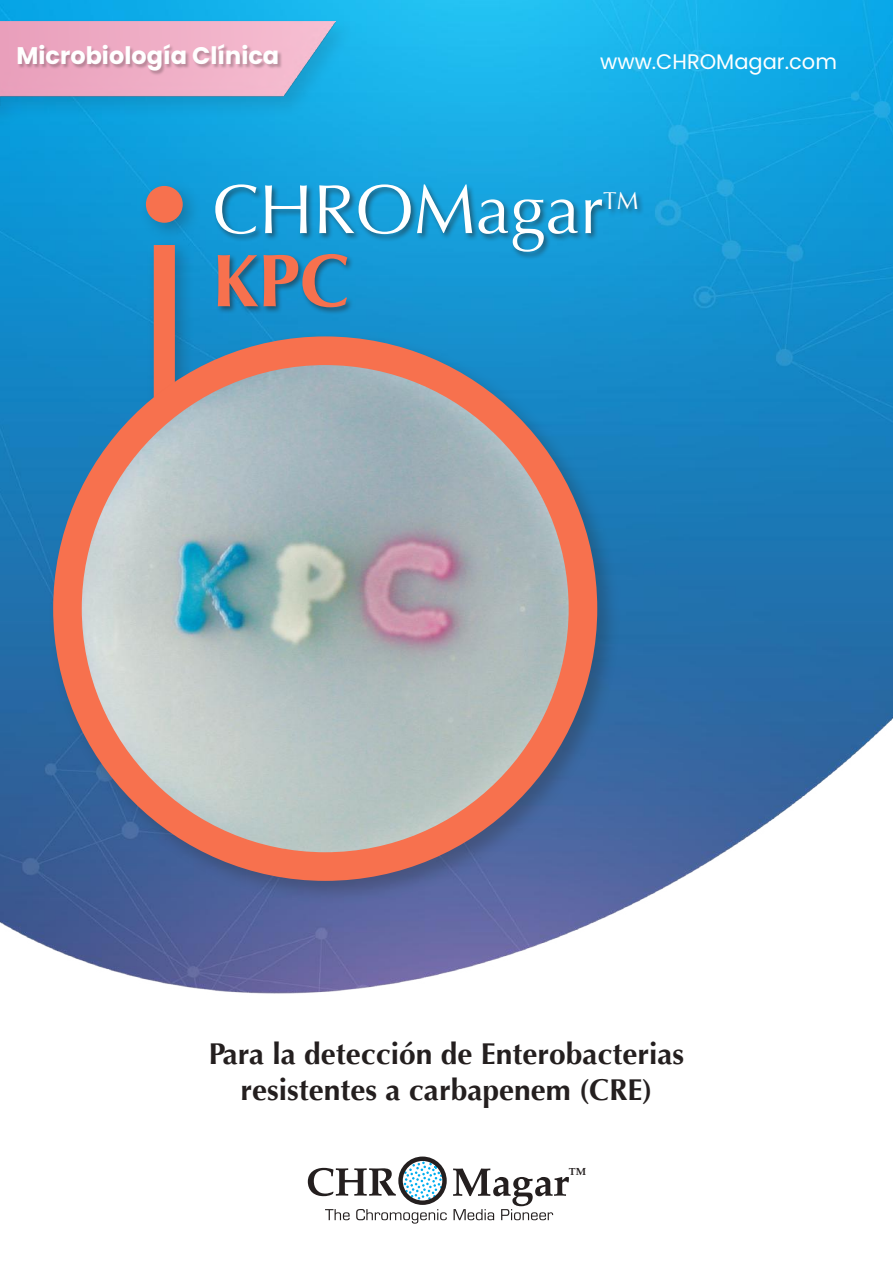
<style>
.page{position:relative;width:893px;height:1263px;background:#fff}
.page>*{position:absolute;margin:0;border:0;box-sizing:border-box;transform-origin:0 0}
.t1{font:700 74.85px "Optima";color:#f7714e}
.t2{font:69.6px "Optima";color:#fff}
.t3{font:700 30px/36px "Optima";color:#241f1f;text-align:center}
.t4{font:24.3px "Optima";color:#fff}
.t5{font:700 24px "Poppins";color:#fff}
.t6{font:21px "Poppins";color:#fff}
.t7{font:700 10.35px "Palatino";color:#241f1f}
</style>
<div class="page">
<img style="left:0;top:0;width:893px;height:1224px">
<svg style="left:404px;top:1161px;width:38px;height:39px"></svg>
<div style="left:398px;top:1156px;width:49px;height:49px;border:4px solid #241f1f;border-radius:50%"></div>
<svg style="left:308px;top:1168px;width:88px;height:28px"></svg>
<svg style="left:325px;top:1209px;width:25px;height:11px"></svg>
<svg style="left:356px;top:1209px;width:91px;height:14px"></svg>
<svg style="left:453px;top:1168px;width:116px;height:52px"></svg>
<div style="left:0;top:16px;width:356px;height:112px;background:#241f1f;opacity:.13"></div>
<img style="left:0;top:21px;width:335px;height:85px">
<div style="left:18px;top:45px;width:265px;height:31px;background:#241f1f;opacity:.27"></div>
<div style="left:214px;top:183px;width:431px;height:132px;background:#241f1f;opacity:.53"></div>
<div style="left:145px;top:237px;width:50px;height:198px;background:#241f1f;opacity:.27"></div>
<div style="left:154px;top:245px;width:21px;height:170px;background:#f7714e"></div>
<div style="left:138px;top:178px;width:64px;height:64px;background:#241f1f;opacity:.27"></div>
<div style="left:147px;top:187px;width:35px;height:35px;background:#f7714e;border-radius:50%"></div>
<div style="left:146px;top:186px;width:37px;height:37px;border:2px solid #f7714e;border-radius:50%"></div>
<div style="left:48px;top:331px;width:572px;height:573px;background:#241f1f;opacity:.27"></div>
<img style="left:67px;top:351px;width:516px;height:515px;border-radius:258px">
<div style="left:53px;top:336px;width:544px;height:545px;border:29px solid #f7714e;border-radius:50%"></div>
<p class="t5" style="left:16px;top:42px;width:264px">Microbiología Clínica</p>
<p class="t6" style="left:600px;top:49px;width:238px">www.CHROMagar.com</p>
<h2 class="t2" style="left:212px;top:169px;width:392px">CHROMagar</h2>
<p class="t4" style="left:603px;top:186px;width:37px">TM</p>
<h1 class="t1" style="left:212px;top:237px;width:139px">KPC</h1>
<p class="t3" style="left:209px;top:1036px;width:477px">Para la detección de Enterobacterias resistentes a carbapenem (CRE)</p>
<p class="t7" style="left:569px;top:1163px;width:19px">TM</p>
</div>
